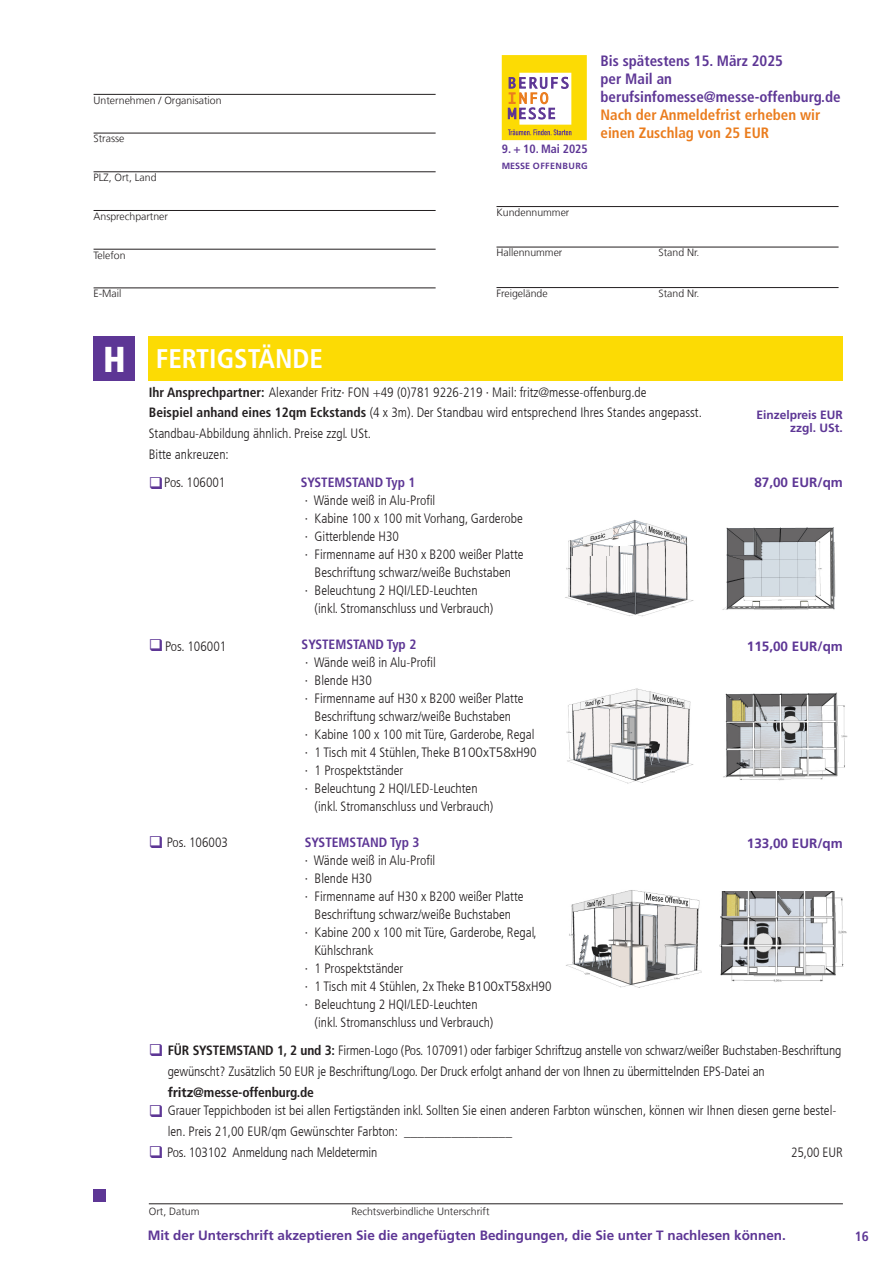
<style>
.page{position:relative;width:893px;height:1263px;background:#fff}
.page>*{position:absolute;margin:0;border:0;box-sizing:border-box;transform-origin:0 0}
.t1{font:700 condensed 27px "Frutiger LT Com";color:#fff}
.t2{font:700 condensed 15px/18px "Frutiger LT Com";color:#5d3695}
.t3{font:700 condensed 15px/18px "Frutiger LT Com";color:#ea7c1d}
.t4{font:300 condensed 13.5px/21px "Frutiger LT Com";color:#231f20}
.t5{font:700 13.5px "Frutiger LT Com";color:#5d3695}
.t6{font:700 condensed 13.5px "Frutiger LT Com";color:#5d3695}
.t7{font:700 12px/13.5px "Frutiger LT Com";color:#5d3695;text-align:right}
.t8{font:700 condensed 12px "Frutiger LT Com";color:#5d3695}
.t9{font:300 10.5px "Frutiger LT Com";color:#231f20}
.t10{font:700 9px "Frutiger LT Std";letter-spacing:.045em;color:#5d3695}
.s1{font-weight:900;font-size:36px}
.s2{font-weight:700}
.s3{font-stretch:normal}
.s4{font-weight:700;font-stretch:normal}
.s5{color:#5d3695}
</style>
<div class="page">
<hr style="left:94px;top:94px;width:342px;height:1px;background:#231f20">
<hr style="left:94px;top:133px;width:342px;height:1px;background:#231f20">
<hr style="left:94px;top:171px;width:342px;height:1px;background:#231f20">
<hr style="left:94px;top:210px;width:342px;height:1px;background:#231f20">
<hr style="left:94px;top:249px;width:342px;height:1px;background:#231f20">
<hr style="left:94px;top:287px;width:342px;height:1px;background:#231f20">
<div style="left:149px;top:336px;width:694px;height:44px;background:#fcdb04"></div>
<div style="left:94px;top:336px;width:41px;height:44px;background:#5d3695"></div>
<hr style="left:496px;top:206px;width:343px;height:1px;background:#231f20">
<hr style="left:496px;top:247px;width:343px;height:1px;background:#231f20">
<hr style="left:496px;top:287px;width:343px;height:1px;background:#231f20">
<hr style="left:149px;top:1203px;width:694px;height:1px;background:#231f20">
<div style="left:94px;top:1189px;width:12px;height:13px;background:#5d3695"></div>
<svg style="left:502px;top:55px;width:85px;height:85px"></svg>
<img style="left:565px;top:540px;width:129px;height:77px">
<img style="left:722px;top:527px;width:114px;height:83px">
<img style="left:566px;top:688px;width:128px;height:96px">
<img style="left:723px;top:692px;width:125px;height:89px">
<img style="left:613px;top:519px;width:81px;height:26px">
<img style="left:571px;top:527px;width:42px;height:28px">
<img style="left:566px;top:890px;width:136px;height:98px">
<img style="left:719px;top:891px;width:128px;height:91px">
<p class="t9" style="left:94px;top:94px;width:129px">Unternehmen / Organisation</p>
<p class="t9" style="left:94px;top:133px;width:32px">Strasse</p>
<p class="t9" style="left:94px;top:171px;width:65px">PLZ, Ort, Land</p>
<p class="t9" style="left:94px;top:210px;width:76px">Ansprechpartner</p>
<p class="t9" style="left:94px;top:249px;width:34px">Telefon</p>
<p class="t9" style="left:94px;top:287px;width:29px">E-Mail</p>
<p class="t8" style="left:502px;top:141px;width:87px">9. + 10. Mai 2025</p>
<p class="t10" style="left:502px;top:161px;width:87px">MESSE OFFENBURG</p>
<p class="t2" style="left:601px;top:52px;width:242px">Bis spätestens 15. März 2025<br>per Mail an berufsinfomesse@messe-offenburg.de</p>
<p class="t3" style="left:601px;top:106px;width:221px">Nach der Anmeldefrist erheben wir einen Zuschlag von 25 EUR</p>
<p class="t9" style="left:496px;top:206px;width:74px">Kundennummer</p>
<p class="t9" style="left:496px;top:247px;width:67px">Hallennummer</p>
<p class="t9" style="left:658px;top:247px;width:43px">Stand Nr.</p>
<p class="t9" style="left:496px;top:287px;width:53px">Freigelände</p>
<p class="t9" style="left:658px;top:287px;width:43px">Stand Nr.</p>
<h1 class="t1" style="left:103px;top:342px;width:222px"><span class="s1">H</span> FERTIGSTÄNDE</h1>
<p class="t4" style="left:149px;top:402px;width:555px"><span class="s2">Beispiel anhand eines 12qm Eckstands</span> (4 x 3m). Der Standbau wird entsprechend Ihres Standes angepasst.<br>Standbau-Abbildung ähnlich. Preise zzgl. USt.<br>Bitte ankreuzen:</p>
<p class="t6" style="left:301px;top:474px;width:116px">SYSTEMSTAND Typ 1</p>
<p class="t4" style="left:305px;top:490px;width:132px">· Wände weiß in Alu-Profil</p>
<p class="t4" style="left:305px;top:508px;width:219px">· Kabine 100 x 100 mit Vorhang, Garderobe</p>
<p class="t4" style="left:305px;top:526px;width:96px">· Gitterblende H30</p>
<p class="t4" style="left:305px;top:544px;width:220px">· Firmenname auf H30 x B200 weißer Platte</p>
<p class="t4" style="left:315px;top:562px;width:198px">Beschriftung schwarz/weiße Buchstaben</p>
<p class="t4" style="left:305px;top:580px;width:174px">· Beleuchtung 2 HQI/LED-Leuchten</p>
<p class="t4" style="left:315px;top:598px;width:180px">(inkl. Stromanschluss und Verbrauch)</p>
<p class="t6" style="left:302px;top:636px;width:116px">SYSTEMSTAND Typ 2</p>
<p class="t4" style="left:305px;top:652px;width:132px">· Wände weiß in Alu-Profil</p>
<p class="t4" style="left:305px;top:670px;width:68px">· Blende H30</p>
<p class="t4" style="left:305px;top:688px;width:220px">· Firmenname auf H30 x B200 weißer Platte</p>
<p class="t4" style="left:315px;top:706px;width:198px">Beschriftung schwarz/weiße Buchstaben</p>
<p class="t4" style="left:305px;top:724px;width:231px">· Kabine 100 x 100 mit Türe, Garderobe, Regal</p>
<p class="t4" style="left:305px;top:742px;width:233px">· 1 Tisch mit 4 Stühlen, Theke <span class="s3">B100xT58</span>xH90</p>
<p class="t4" style="left:305px;top:760px;width:100px">· 1 Prospektständer</p>
<p class="t4" style="left:305px;top:778px;width:174px">· Beleuchtung 2 HQI/LED-Leuchten</p>
<p class="t4" style="left:315px;top:796px;width:180px">(inkl. Stromanschluss und Verbrauch)</p>
<p class="t6" style="left:305px;top:834px;width:116px">SYSTEMSTAND Typ 3</p>
<p class="t4" style="left:305px;top:850px;width:132px">· Wände weiß in Alu-Profil</p>
<p class="t4" style="left:305px;top:868px;width:68px">· Blende H30</p>
<p class="t4" style="left:305px;top:886px;width:220px">· Firmenname auf H30 x B200 weißer Platte</p>
<p class="t4" style="left:315px;top:904px;width:198px">Beschriftung schwarz/weiße Buchstaben</p>
<p class="t4" style="left:305px;top:922px;width:233px">· Kabine 200 x 100 mit Türe, Garderobe, Regal,</p>
<p class="t4" style="left:315px;top:940px;width:61px">Kühlschrank</p>
<p class="t4" style="left:305px;top:958px;width:100px">· 1 Prospektständer</p>
<p class="t4" style="left:305px;top:976px;width:248px">· 1 Tisch mit 4 Stühlen, 2x Theke <span class="s3">B100xT58</span>xH90</p>
<p class="t4" style="left:305px;top:994px;width:174px">· Beleuchtung 2 HQI/LED-Leuchten</p>
<p class="t4" style="left:315px;top:1012px;width:180px">(inkl. Stromanschluss und Verbrauch)</p>
<p class="t4" style="left:168px;top:1040px;width:675px"><span class="s2">FÜR SYSTEMSTAND 1, 2 und 3:</span> Firmen-Logo (Pos. 107091) oder farbiger Schriftzug anstelle von schwarz/weißer Buchstaben-Beschriftung gewünscht? Zusätzlich 50 EUR je Beschriftung/Logo. Der Druck erfolgt anhand der von Ihnen zu übermittelnden EPS-Datei an <span class="s4">fritz</span><span class="s2">@messe-offenburg.de</span></p>
<p class="t4" style="left:168px;top:1100px;width:670px">Grauer Teppichboden ist bei allen Fertigständen inkl. Sollten Sie einen anderen Farbton wünschen, können wir Ihnen diesen gerne bestel&shy;len. Preis 21,00 EUR/qm Gewünschter Farbton: ________________</p>
<p class="t4" style="left:149px;top:382px;width:499px"><span class="s2">Ihr Ansprechpartner:</span> Alexander Fritz· FON +49 (0)781 9226-219 · Mail: fritz@messe-offenburg.de</p>
<p class="t7" style="left:756px;top:408px;width:88px">Einzelpreis EUR zzgl. USt.</p>
<p class="t5" style="left:754px;top:475px;width:90px">87,00 EUR/qm</p>
<p class="t4" style="left:164px;top:472px;width:63px">Pos. 106001</p>
<p class="t5" style="left:747px;top:638px;width:98px">115,00 EUR/qm</p>
<p class="t4" style="left:165px;top:636px;width:63px">Pos. 106001</p>
<p class="t4" style="left:149px;top:832px;width:81px"><span class="s5">❑</span> Pos. 106003</p>
<p class="t5" style="left:747px;top:835px;width:98px">133,00 EUR/qm</p>
<p class="t4" style="left:167px;top:1141px;width:212px">Pos. 103102 Anmeldung nach Meldetermin</p>
<p class="t4" style="left:791px;top:1141px;width:53px">25,00 EUR</p>
<p class="t9" style="left:149px;top:1205px;width:52px">Ort, Datum</p>
<p class="t9" style="left:351px;top:1205px;width:140px">Rechtsverbindliche Unterschrift</p>
<p class="t5" style="left:148px;top:1228px;width:640px">Mit der Unterschrift akzeptieren Sie die angefügten Bedingungen, die Sie unter T nachlesen können.</p>
<p class="t6" style="left:855px;top:1228px;width:16px">16</p>
</div>
